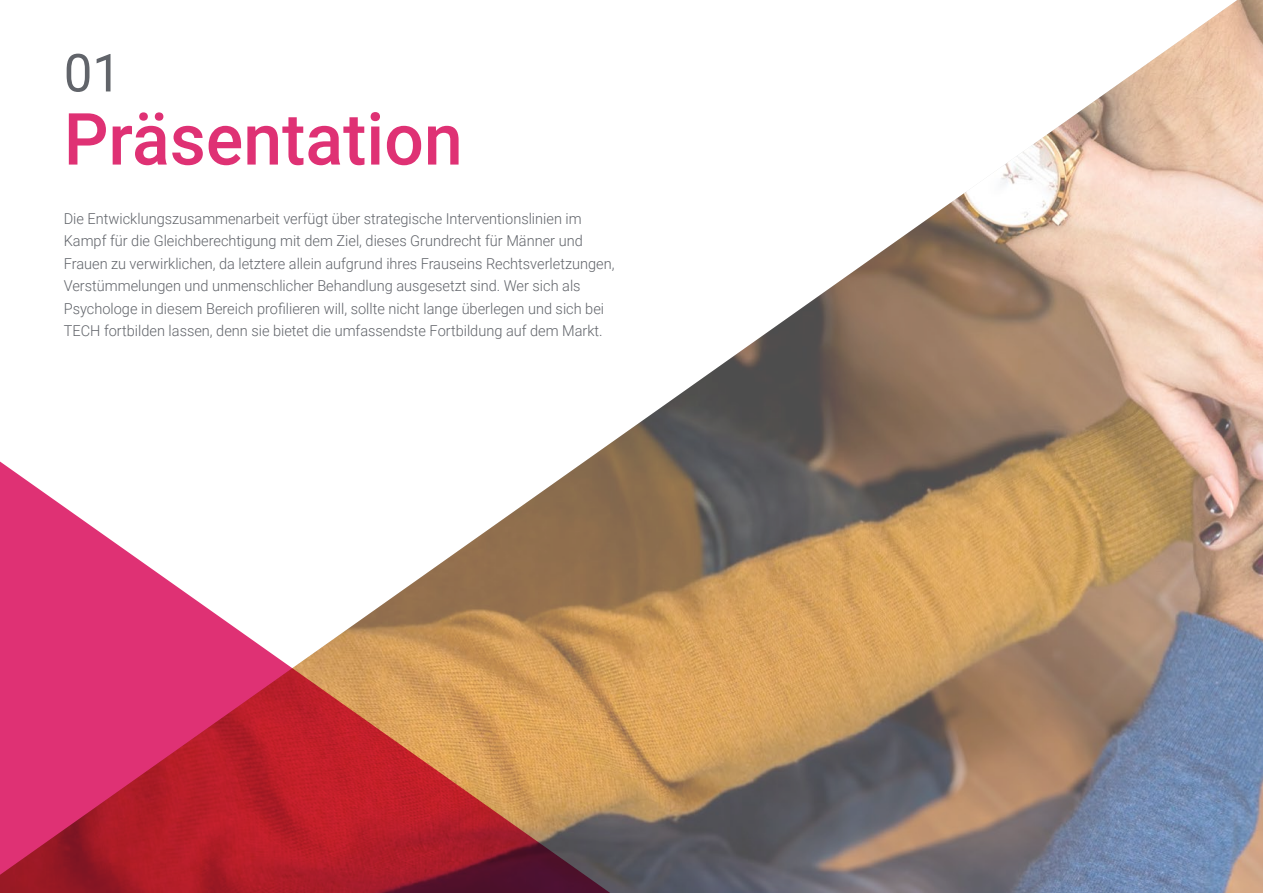
<style>
.page{position:relative;width:1263px;height:893px;background:#fff}
.page>*{position:absolute;margin:0;border:0;box-sizing:border-box;transform-origin:0 0}
.t1{font:500 72px "Roboto";color:#df3174}
.t2{font:52.5px "Roboto";color:#61646a}
.t3{font:300 15px/22.5px "Roboto";color:#61646a}
</style>
<div class="page">
<img style="left:606px;top:0;width:657px;height:893px">
<svg style="left:0;top:446px;width:640px;height:447px"></svg>
<h2 class="t2" style="left:64px;top:36px;width:59px">01</h2>
<h1 class="t1" style="left:64px;top:89px;width:400px">Präsentation</h1>
<p class="t3" style="left:64px;top:207px;width:552px">Die Entwicklungszusammenarbeit verfügt über strategische Interventionslinien im Kampf für die Gleichberechtigung mit dem Ziel, dieses Grundrecht für Männer und Frauen zu verwirklichen, da letztere allein aufgrund ihres Frauseins Rechtsverletzungen, Verstümmelungen und unmenschlicher Behandlung ausgesetzt sind. Wer sich als Psychologe in diesem Bereich profilieren will, sollte nicht lange überlegen und sich bei TECH fortbilden lassen, denn sie bietet die umfassendste Fortbildung auf dem Markt.</p>
</div>
